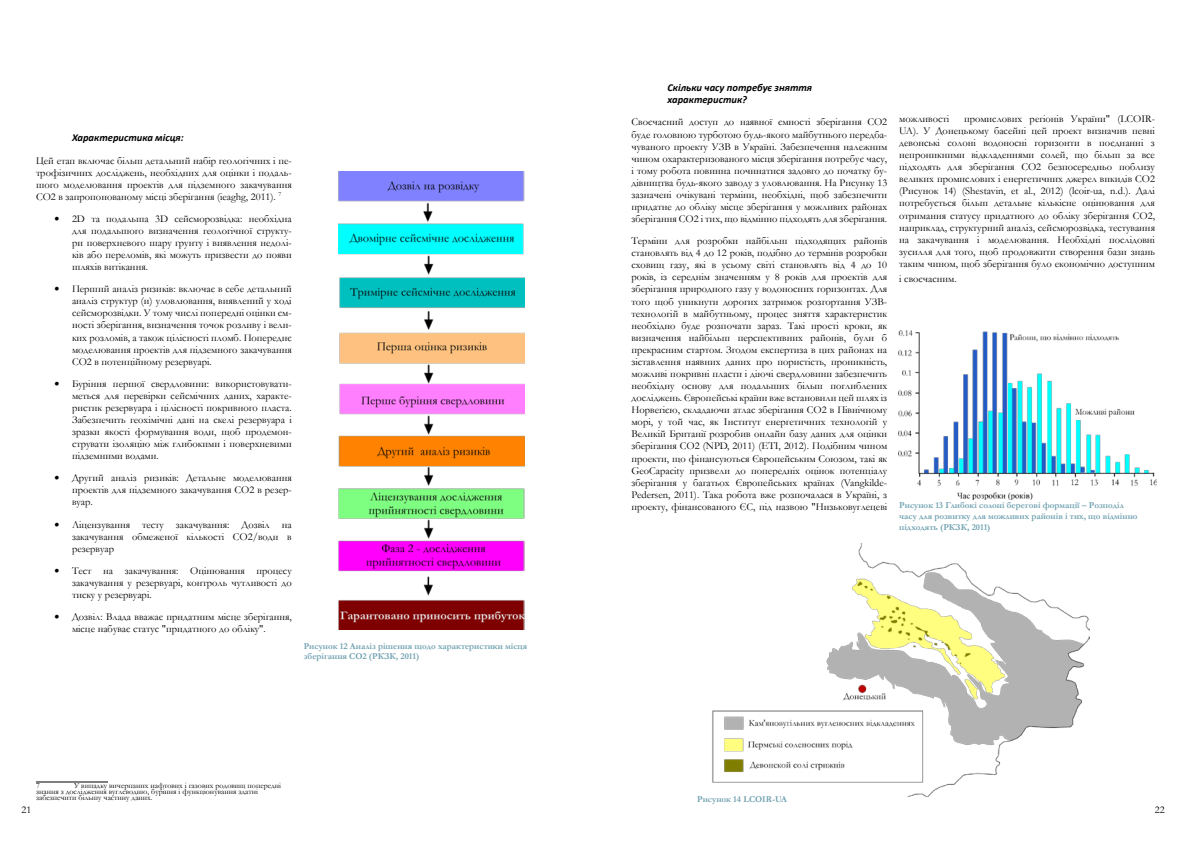
<style>
.page{position:relative;width:1191px;height:842px;background:#fff}
.page>*{position:absolute;margin:0;border:0;box-sizing:border-box;transform-origin:0 0}
.t1{font:10.5px/12.1px "Garamond";color:#000;text-align:justify}
.t2{font:italic 700 10.5px/12.5px "Calibri";color:#000}
.t3{font:700 9px/10.8px "Garamond";color:#6ea0b0}
.t4{font:8px/6px "Garamond";color:#000}
.s1{font-family:"Calibri";font-weight:700;font-style:italic}
</style>
<div class="page">
<hr style="left:36px;top:781px;width:72px;height:1px;background:#000">
<img style="left:898px;top:331px;width:258px;height:168px">
<img style="left:339px;top:172px;width:185px;height:457px">
<img style="left:712px;top:543px;width:378px;height:253px">
<p class="t2" style="left:72px;top:132px;width:113px">Характеристика місця:</p>
<p class="t1" style="left:36px;top:154px;width:257px">Цей етап включає більш детальний набір геологічних і пе&shy;трофізичних досліджень, необхідних для оцінки і подаль&shy;шого моделювання проектів для підземного закачування CO2 в запропонованому місці зберігання (ieaghg, 2011). <sup>7</sup></p>
<p class="t1" style="left:72px;top:212px;width:221px;text-indent:-18px"><span class="s1">•</span> 2D та подальша 3D сейсморозвідка: необхідна для подальшого визначення геологічної структу&shy;ри поверхневого шару ґрунту і виявлення недолі&shy;ків або переломів, які можуть призвести до появи шляхів витікання.</p>
<p class="t1" style="left:72px;top:283px;width:221px;text-indent:-18px"><span class="s1">•</span> Перший аналіз ризиків: включає в себе детальний аналіз структур (и) уловлювання, виявлений у ході сейсморозвідки. У тому числі попередні оцінки єм&shy;ності зберігання, визначення точок розливу і вели&shy;ких розломів, а також цілісності пломб. Попереднє моделювання проектів для підземного закачування СО2 в потенційному резервуарі.</p>
<p class="t1" style="left:72px;top:377px;width:221px;text-indent:-18px"><span class="s1">•</span> Буріння першої свердловини: використовувати&shy;меться для перевірки сейсмічних даних, характе&shy;ристик резервуара і цілісності покривного пласта.<br>Забезпечить геохімічні дані на скелі резервуара і зразки якості формування води, щоб продемон&shy;струвати ізоляцію між глибокими і поверхневими підземними водами.</p>
<p class="t1" style="left:72px;top:472px;width:221px;text-indent:-18px"><span class="s1">•</span> Другий аналіз ризиків: Детальне моделювання проектів для підземного закачування СО 2 в резер&shy;вуар.</p>
<p class="t1" style="left:72px;top:518px;width:221px;text-indent:-18px"><span class="s1">•</span> Ліцензування тесту закачування: Дозвіл на закачування обмеженої кількості CO2/води в резервуар</p>
<p class="t1" style="left:72px;top:564px;width:221px;text-indent:-18px"><span class="s1">•</span> Тест на закачування: Оцінювання процесу закачування у резервуарі, контроль чутливості до тиску у резервуарі.</p>
<p class="t1" style="left:72px;top:610px;width:221px;text-indent:-18px"><span class="s1">•</span> Дозвіл: Влада вважає придатним місце зберігання, місце набуває статус "придатного до обліку".</p>
<p class="t3" style="left:304px;top:640px;width:225px">Рисунок 12 Аналіз рішення щодо характеристики місця зберігання CO2 (РКЗК</p>
<p class="t3" style="left:396px;top:651px;width:25px">, 2011)</p>
<p class="t2" style="left:667px;top:81px;width:146px">Скільки часу потребує зняття характеристик?</p>
<p class="t1" style="left:631px;top:116px;width:257px">Своєчасний доступ до наявної ємності зберігання CO2 буде головною турботою будь-якого майбутнього передба&shy;чуваного проекту УЗВ в Україні. Забезпечення належним чином охарактеризованого місця зберігання потребує часу, і тому робота повинна починатися задовго до початку бу&shy;дівництва будь-якого заводу з уловлювання. На Рисунку 13 зазначені очікувані терміни, необхідні, щоб забезпечити придатне до обліку місце зберігання у можливих районах зберігання CO2 і тих, що відмінно підходять для зберігання.</p>
<p class="t1" style="left:631px;top:235px;width:494px;text-align:left">Терміни для розробки найбільш підходящих районів<br>становлять від 4 до 12 років, подібно до термінів розробки<br>сховищ газу, які в усьому світі становлять від 4 до 10<br>років, із середнім значенням у 8 років для проектів для<br>зберігання природного газу у водоносних горизонтах. Для<br>того щоб уникнути дорогих затримок розгортання УЗВ-<br>технологій в майбутньому, процес зняття характеристик<br>необхідно буде розпочати зараз. Такі прості кроки, як<br>визначення найбільш перспективних районів, були б<br>прекрасним стартом. Згодом експертиза в цих районах на<br>зіставлення наявних даних про пористість, проникність,<br>можливі покривні пласти і діючі свердловини забезпечить<br>необхідну основу для подальших більш поглиблених<br>досліджень. Європейські країни вже встановили цей шлях із<br>Норвегією, складаючи атлас зберігання CO2 в Північному<br>морі, у той час, як Інститут енергетичних технологій у<br>Великій Британії розробив онлайн базу даних для оцінки<br>зберігання CO2 (NPD, 2011) (ETI, 2012). Подібним чином<br>проекти, що фінансуються Європейським Союзом, такі як<br>GeoCapacity призвели до попередніх оцінок потенціалу<br>зберігання у багатьох Європейських країнах (Vangkilde-<br>Pedersen, 2011). Така робота вже розпочалася в Україні, з<br>проекту, фінансованого ЄС , під назвою "Низьковуглецеві <sup>Рисунок</sup> <sup>13</sup> <sup>Глибокі</sup> <sup>солоні</sup> <sup>берегові</sup> <sup>формації</sup> <sup>–</sup> <sup>Розподіл</sup></p>
<p class="t3" style="left:899px;top:511px;width:240px">часу для розвитку для можливих районів і тих, що відмінно підходять (РКЗК</p>
<p class="t1" style="left:899px;top:112px;width:51px">можливості</p>
<p class="t1" style="left:964px;top:112px;width:192px">промислових регіонів України" (LCOIR-</p>
<p class="t1" style="left:899px;top:124px;width:27px">UA). УД</p>
<p class="t1" style="left:899px;top:124px;width:257px;text-indent:43px">онецькому басейні цей проект визначив певні девонські солоні водоносні горизонти в поєднанні з непроникними відкладеннями солей, що більш за все підходять для зберігання СО</p>
<p class="t1" style="left:899px;top:161px;width:257px;text-indent:137px">2 безпосередньо поблизу великих промислових і енергетичних джерел викидів CO2 (Рисунок 14) (Shestavin, et al., 2012) (lcoir-ua, n.d.). Далі потребується більш детальне кількісне оцінювання для отримання статусу придатного до обліку зберігання СО 2, наприклад, структурний аналіз, сейсморозвідка, тестування на закачування і моделювання. Необхідні послідовні зусилля для того, щоб продовжити створення бази знань таким чином, щоб зберігання було економічно доступним</p>
<p class="t1" style="left:899px;top:272px;width:59px">і своєчасним.</p>
<p class="t3" style="left:967px;top:522px;width:25px">, 2011)</p>
<p class="t4" style="left:36px;top:782px;width:246px;text-indent:36px">У випадку вичерпаних нафтових і газових родовищ попередні знання з дослідження вуглеводню, буріння і функціонування здатні забезпечити більшу частину даних.</p>
<p class="t4" style="left:36px;top:782px;width:5px">7</p>
<p class="t3" style="left:697px;top:794px;width:91px">Рисунок 14 LCOIR-UA</p>
<p class="t1" style="left:22px;top:803px;width:11px">21</p>
<p class="t1" style="left:1155px;top:803px;width:11px">22</p>
</div>
